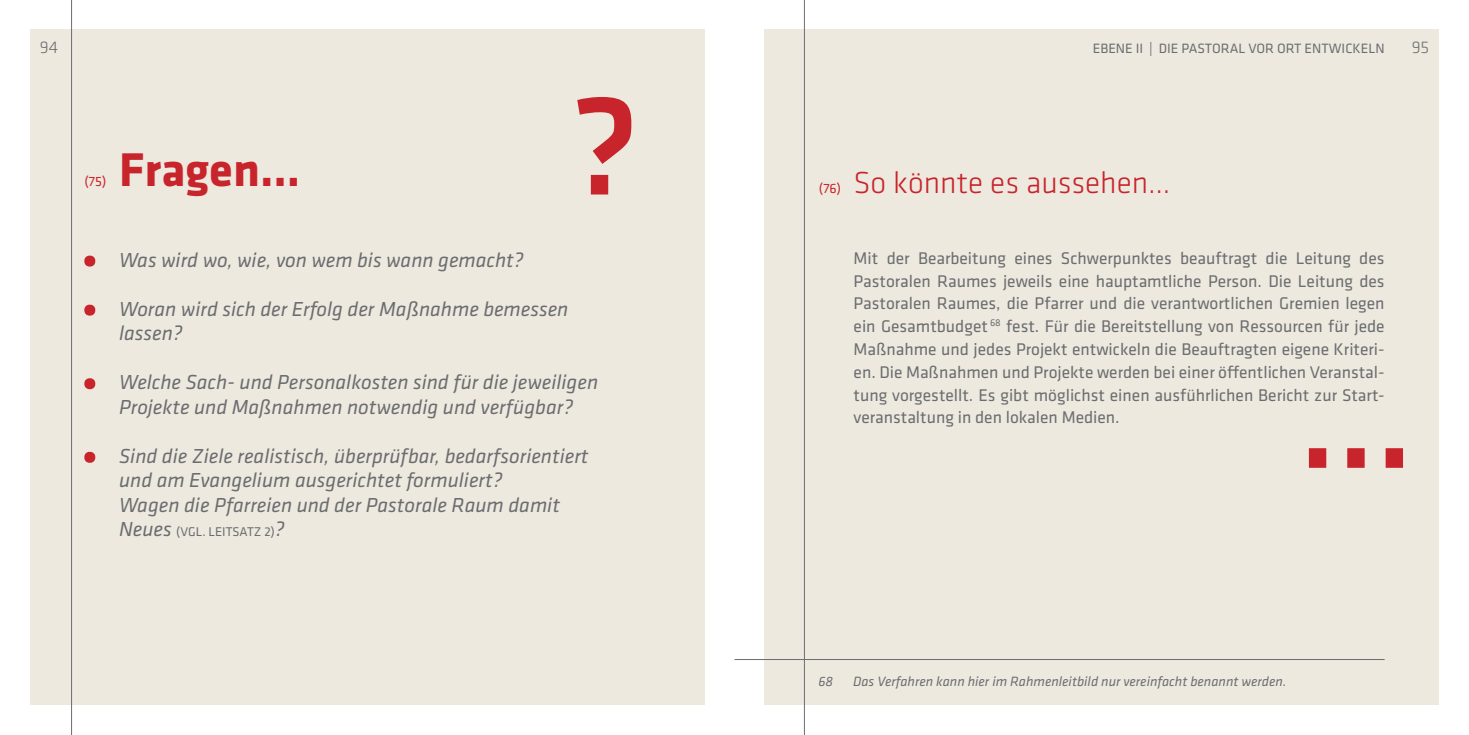
<style>
.page{position:relative;width:1469px;height:735px;background:#fff}
.page>*{position:absolute;margin:0;border:0;box-sizing:border-box;transform-origin:0 0}
.t1{font:500 140px "Klavika Basic";color:#c8242b}
.t2{font:700 49px "Klavika Basic";color:#c8242b}
.t3{font:300 31.5px "Klavika Basic";color:#c8242b}
.t4{font:italic 21px/24.5px "Klavika Basic";color:#6c6d70}
.t5{font:17.5px/22.8px "Klavika Basic";color:#6c6d70;text-align:justify}
.t6{font:300 17.5px "Klavika Basic";color:#6c6d70}
.t7{font:italic 14px "Klavika Basic";color:#6c6d70}
.t8{font:14px "Klavika Basic";color:#6c6d70}
.t9{font:14px "Klavika Basic";color:#c8242b}
.t10{font:13.12px "Klavika Basic";color:#6c6d70}
.s1{font-style:italic;font-size:21px}
</style>
<div class="page">
<div style="left:764px;top:30px;width:675px;height:674px;background:#ede9df"></div>
<div style="left:30px;top:30px;width:674px;height:674px;background:#ede9df"></div>
<div style="left:84px;top:255px;width:11px;height:11px;background:#c8242b;border-radius:5px"></div>
<div style="left:84px;top:304px;width:11px;height:11px;background:#c8242b;border-radius:5px"></div>
<div style="left:84px;top:378px;width:11px;height:11px;background:#c8242b;border-radius:5px"></div>
<div style="left:84px;top:451px;width:11px;height:11px;background:#c8242b;border-radius:5px"></div>
<hr style="left:734px;top:658px;width:650px;height:1px;background:#6c6d70">
<svg style="left:1308px;top:448px;width:94px;height:19px"></svg>
<hr style="left:71px;top:0;width:1px;height:734px;background:#6c6d70">
<hr style="left:804px;top:0;width:1px;height:734px;background:#6c6d70">
<p class="t6" style="left:40px;top:36px;width:20px">94</p>
<p class="t8" style="left:1092px;top:39px;width:293px">EBENE II | DIE PASTORAL VOR ORT ENTWICKELN</p>
<p class="t6" style="left:1411px;top:36px;width:19px">95</p>
<p class="t9" style="left:84px;top:172px;width:23px">(75)</p>
<h2 class="t2" style="left:119px;top:134px;width:183px">Fragen...</h2>
<h1 class="t1" style="left:570px;top:53px;width:70px">?</h1>
<p class="t4" style="left:119px;top:247px;width:406px">Was wird wo, wie, von wem bis wann gemacht?</p>
<p class="t4" style="left:119px;top:296px;width:451px">Woran wird sich der Erfolg der Maßnahme bemessen lassen?</p>
<p class="t4" style="left:119px;top:369px;width:480px">Welche Sach- und Personalkosten sind für die jeweiligen<br>Projekte und Maßnahmen notwendig und verfügbar?</p>
<p class="t4" style="left:119px;top:443px;width:471px">Sind die Ziele realistisch, überprüfbar, bedarfsorientiert und am Evangelium ausgerichtet formuliert?<br>Wagen die Pfarreien und der Pastorale Raum damit</p>
<p class="t10" style="left:119px;top:523px;width:167px"><span class="s1">Neues</span> (VGL. LEITSATZ 2)<span class="s1">?</span></p>
<p class="t9" style="left:819px;top:179px;width:24px">(76)</p>
<h3 class="t3" style="left:853px;top:163px;width:318px">So könnte es aussehen…</h3>
<p class="t5" style="left:853px;top:246px;width:532px">Mit der Bearbeitung eines Schwerpunktes beauftragt die Leitung des Pastoralen Raumes jeweils eine hauptamtliche Person. Die Leitung des Pastoralen Raumes, die Pfarrer und die verantwortlichen Gremien legen ein Gesamtbudget <sup>68</sup> fest. Für die Bereitstellung von Ressourcen für jede Maßnahme und jedes Projekt entwickeln die Beauftragten eigene Kriteri&shy;en. Die Maßnahmen und Projekte werden bei einer öffentlichen Veranstal&shy;tung vorgestellt. Es gibt möglichst einen ausführlichen Bericht zur Start&shy;veranstaltung in den lokalen Medien.</p>
<p class="t7" style="left:818px;top:672px;width:16px">68</p>
<p class="t7" style="left:853px;top:672px;width:435px">Das Verfahren kann hier im Rahmenleitbild nur vereinfacht benannt werden.</p>
</div>
